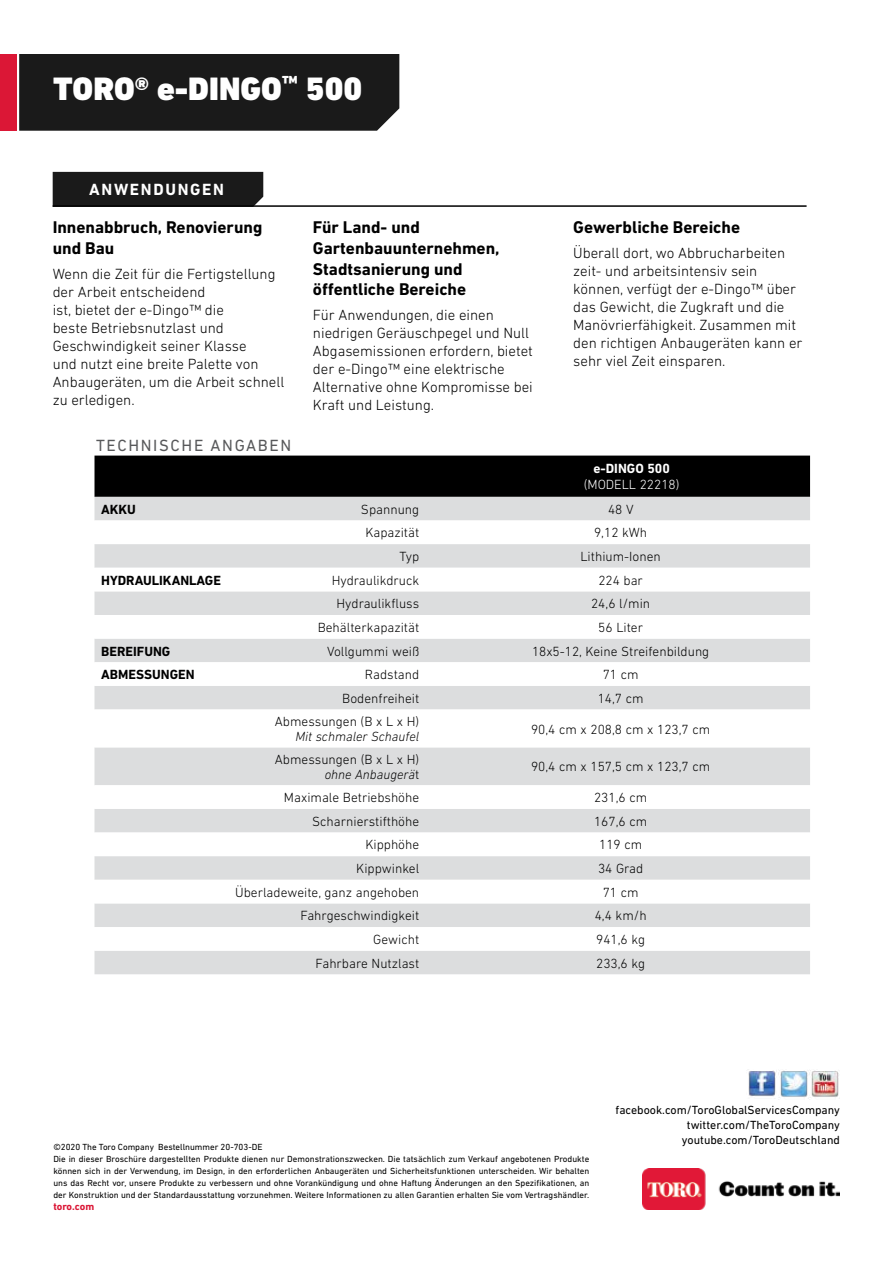
<style>
.page{position:relative;width:893px;height:1263px;background:#fff}
.page>*{position:absolute;margin:0;border:0;box-sizing:border-box;transform-origin:0 0}
.t1{font:900 33px "DIN Next LT Pro";color:#fff}
.t2{font:700 17.25px/20.7px "DIN Next LT Pro";color:#000}
.t3{font:16.5px "DIN Next LT Pro";letter-spacing:.1em;color:#58595b}
.t4{font:700 16.5px "DIN Next LT Pro";letter-spacing:.1em;color:#fff}
.t5{font:300 15px/18px "DIN Next LT Pro";color:#000}
.t6{font:300 13.5px/14.2px "DIN Next LT Pro";color:#000;text-align:right}
.t7{font:700 13.5px "DIN Next LT Pro";color:#000}
.t8{font:italic 300 13.5px "DIN Next LT Pro";color:#000}
.t9{font:300 13.5px "DIN Next LT Pro";color:#fff}
.t10{font:700 13.5px "DIN Next LT Pro";color:#fff}
.t11{font:12px/15px "DIN Next LT Pro";color:#000;text-align:right}
.t12{font:700 10.5px "DIN Next LT Pro";color:#db1736}
.t13{font:9px/12px "DIN Next LT Pro";color:#000}
.s1{font-style:italic}
</style>
<div class="page">
<div style="left:94px;top:456px;width:716px;height:41px;background:#000"></div>
<div style="left:94px;top:497px;width:716px;height:477px;background:#dcddde"></div>
<svg style="left:94px;top:520px;width:716px;height:71px"></svg>
<svg style="left:94px;top:615px;width:716px;height:336px"></svg>
<div style="left:0;top:54px;width:16px;height:77px;background:#db1736"></div>
<div style="left:19px;top:54px;width:380px;height:77px;background:#1a1a1a"></div>
<img style="left:642px;top:1168px;width:198px;height:41px">
<img style="left:748px;top:1069px;width:92px;height:30px">
<hr style="left:53px;top:205px;width:754px;height:2px;background:#000">
<div style="left:53px;top:172px;width:210px;height:35px;background:#1a1a1a"></div>
<h1 class="t1" style="left:54px;top:70px;width:310px">TORO® e-DINGO<sup>™</sup> 500</h1>
<p class="t4" style="left:89px;top:180px;width:136px">ANWENDUNGEN</p>
<p class="t2" style="left:53px;top:217px;width:211px">Innenabbruch, Renovierung und Bau</p>
<p class="t5" style="left:53px;top:265px;width:233px">Wenn die Zeit für die Fertigstellung der Arbeit entscheidend<br>ist, bietet der e-Dingo™ die<br>beste Betriebsnutzlast und<br>Geschwindigkeit seiner Klasse<br>und nutzt eine breite Palette von<br>Anbaugeräten, um die Arbeit schnell zu erledigen.</p>
<p class="t3" style="left:96px;top:436px;width:197px">TECHNISCHE ANGABEN</p>
<p class="t2" style="left:313px;top:217px;width:188px">Für Land- und<br>Gartenbauunternehmen,<br>Stadtsanierung und öffentliche Bereiche</p>
<p class="t5" style="left:313px;top:306px;width:221px">Für Anwendungen, die einen niedrigen Geräuschpegel und Null<br>Abgasemissionen erfordern, bietet der e-Dingo™ eine elektrische<br>Alternative ohne Kompromisse bei<br>Kraft und Leistung.</p>
<p class="t2" style="left:573px;top:217px;width:168px">Gewerbliche Bereiche</p>
<p class="t5" style="left:573px;top:244px;width:231px">Überall dort, wo Abbrucharbeiten zeit- und arbeitsintensiv sein können, verfügt der e-Dingo™ über das Gewicht, die Zugkraft und die<br>Manövrierfähigkeit. Zusammen mit den richtigen Anbaugeräten kann er sehr viel Zeit einsparen.</p>
<p class="t10" style="left:593px;top:461px;width:78px">e-DINGO 500</p>
<p class="t9" style="left:584px;top:477px;width:97px">(MODELL 22218)</p>
<p class="t7" style="left:101px;top:501px;width:36px">AKKU</p>
<p class="t6" style="left:361px;top:502px;width:60px">Spannung</p>
<p class="t6" style="left:608px;top:502px;width:27px">48 V</p>
<p class="t6" style="left:365px;top:525px;width:55px">Kapazität</p>
<p class="t6" style="left:594px;top:525px;width:55px">9,12 kWh</p>
<p class="t6" style="left:399px;top:549px;width:21px">Typ</p>
<p class="t6" style="left:580px;top:549px;width:82px">Lithium-Ionen</p>
<p class="t7" style="left:101px;top:572px;width:121px">HYDRAULIKANLAGE</p>
<p class="t6" style="left:332px;top:573px;width:89px">Hydraulikdruck</p>
<p class="t6" style="left:598px;top:573px;width:46px">224 bar</p>
<p class="t6" style="left:337px;top:596px;width:84px">Hydraulikfluss</p>
<p class="t6" style="left:591px;top:596px;width:61px">24,6 l/min</p>
<p class="t6" style="left:318px;top:620px;width:103px">Behälterkapazität</p>
<p class="t6" style="left:598px;top:620px;width:46px">56 Liter</p>
<p class="t7" style="left:101px;top:643px;width:71px">BEREIFUNG</p>
<p class="t6" style="left:327px;top:644px;width:94px">Vollgummi weiß</p>
<p class="t6" style="left:532px;top:644px;width:179px">18x5-12, Keine Streifenbildung</p>
<p class="t7" style="left:101px;top:667px;width:95px">ABMESSUNGEN</p>
<p class="t6" style="left:365px;top:667px;width:56px">Radstand</p>
<p class="t6" style="left:603px;top:667px;width:37px">71 cm</p>
<p class="t6" style="left:342px;top:691px;width:78px">Bodenfreiheit</p>
<p class="t6" style="left:598px;top:691px;width:47px">14,7 cm</p>
<p class="t6" style="left:275px;top:714px;width:146px">Abmessungen (B x L x H)</p>
<p class="t8" style="left:295px;top:728px;width:125px">Mit schmaler Schaufel</p>
<p class="t6" style="left:531px;top:722px;width:181px">90,4 cm x 208,8 cm x 123,7 cm</p>
<p class="t6" style="left:275px;top:752px;width:146px">Abmessungen (B x L x H) <span class="s1">ohne Anbaugerä</span>t</p>
<p class="t6" style="left:531px;top:759px;width:181px">90,4 cm x 157,5 cm x 123,7 cm</p>
<p class="t6" style="left:284px;top:790px;width:137px">Maximale Betriebshöhe</p>
<p class="t6" style="left:594px;top:790px;width:55px">231,6 cm</p>
<p class="t6" style="left:312px;top:814px;width:109px">Scharnierstifthöhe</p>
<p class="t6" style="left:594px;top:814px;width:55px">167,6 cm</p>
<p class="t6" style="left:365px;top:837px;width:55px">Kipphöhe</p>
<p class="t6" style="left:599px;top:837px;width:45px">119 cm</p>
<p class="t6" style="left:356px;top:861px;width:64px">Kippwinkel</p>
<p class="t6" style="left:598px;top:861px;width:47px">34 Grad</p>
<p class="t6" style="left:235px;top:885px;width:186px">Überladeweite, ganz angehoben</p>
<p class="t6" style="left:603px;top:885px;width:37px">71 cm</p>
<p class="t6" style="left:301px;top:908px;width:120px">Fahrgeschwindigkeit</p>
<p class="t6" style="left:595px;top:908px;width:53px">4,4 km/h</p>
<p class="t6" style="left:373px;top:932px;width:47px">Gewicht</p>
<p class="t6" style="left:596px;top:932px;width:50px">941,6 kg</p>
<p class="t6" style="left:316px;top:956px;width:105px">Fahrbare Nutzlast</p>
<p class="t6" style="left:596px;top:956px;width:50px">233,6 kg</p>
<p class="t13" style="left:53px;top:1140px;width:538px">©2020 The Toro Company Bestellnummer 20-703-DE<br>Die in dieser Broschüre dargestellten Produkte dienen nur Demonstrationszwecken. Die tatsächlich zum Verkauf angebotenen Produkte können sich in der Verwendung, im Design, in den erforderlichen Anbaugeräten und Sicherheitsfunktionen unterscheiden. Wir behalten uns das Recht vor, unsere Produkte zu verbessern und ohne Vorankündigung und ohne Haftung Änderungen an den Spezifikationen, an der Konstruktion und der Standardausstattung vorzunehmen. Weitere Informationen zu allen Garantien erhalten Sie vom Vertragshändler.</p>
<p class="t12" style="left:53px;top:1200px;width:42px">toro.com</p>
<p class="t11" style="left:615px;top:1102px;width:226px">facebook.com/ToroGlobalServicesCompany twitter.com/TheToroCompany youtube.com/ToroDeutschland</p>
</div>
